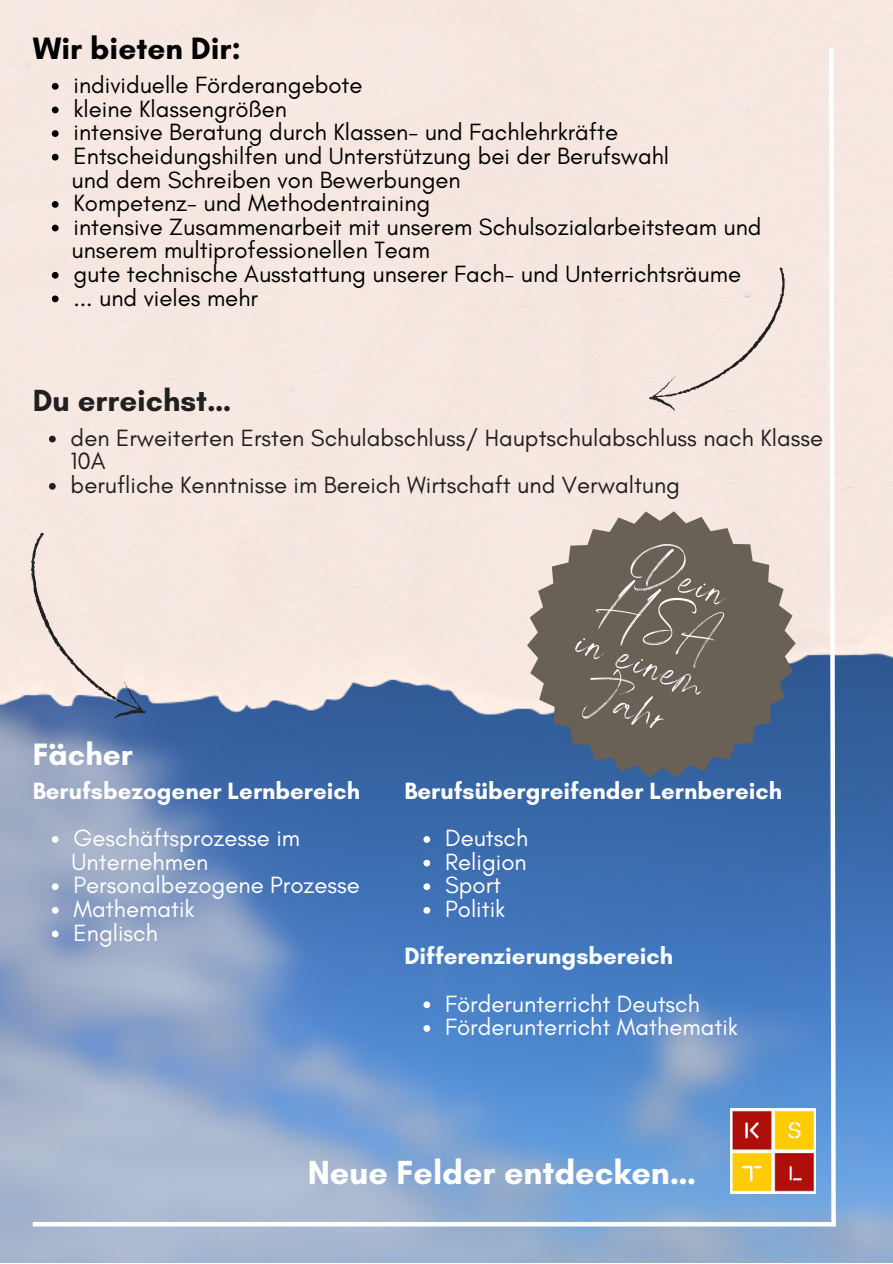
<style>
.page{position:relative;width:893px;height:1264px;background:#fff}
.page>*{position:absolute;margin:0;border:0;box-sizing:border-box;transform-origin:0 0}
.t1{font:58.05px "Angella White";color:#fff}
.t2{font:700 34.05px "Glacial Indifference";color:#fff}
.t3{font:700 31.5px "Glacial Indifference";color:#000}
.t4{font:700 31.5px "Glacial Indifference";color:#fff}
.t5{font:700 31.2px "Glacial Indifference";color:#202020}
.t6{font:24px "Glacial Indifference";color:#000}
.t7{font:24px "Glacial Indifference";color:#fff}
.t8{font:24px/23.5px "Glacial Indifference";color:#202020}
.t9{font:700 24px "Glacial Indifference";color:#fff}
</style>
<div class="page">
<img style="left:0;top:806px;width:892px;height:456px">
<img style="left:0;top:0;width:892px;height:806px">
<img style="left:730px;top:1108px;width:85px;height:85px">
<svg style="left:826px;top:43px;width:12px;height:1185px"></svg>
<div style="left:33px;top:1221px;width:802px;height:5px;background:#fff"></div>
<svg style="left:527px;top:511px;width:268px;height:266px;fill:#696156"></svg>
<svg style="left:52px;top:836px;width:7px;height:6px"></svg>
<svg style="left:52px;top:883px;width:7px;height:7px"></svg>
<svg style="left:52px;top:907px;width:7px;height:6px"></svg>
<svg style="left:52px;top:930px;width:7px;height:7px"></svg>
<svg style="left:423px;top:836px;width:7px;height:6px"></svg>
<svg style="left:423px;top:859px;width:7px;height:7px"></svg>
<svg style="left:423px;top:883px;width:7px;height:7px"></svg>
<svg style="left:423px;top:907px;width:7px;height:6px"></svg>
<svg style="left:423px;top:1001px;width:7px;height:7px"></svg>
<svg style="left:423px;top:1025px;width:7px;height:6px"></svg>
<div style="left:648px;top:249px;width:155px;height:183px;background:#f6e8e0"></div>
<svg style="left:14px;top:520px;width:132px;height:215px"></svg>
<svg style="left:52px;top:83px;width:7px;height:7px"></svg>
<svg style="left:52px;top:107px;width:7px;height:6px"></svg>
<svg style="left:52px;top:130px;width:7px;height:7px"></svg>
<svg style="left:52px;top:154px;width:7px;height:6px"></svg>
<svg style="left:52px;top:201px;width:7px;height:7px"></svg>
<svg style="left:52px;top:225px;width:7px;height:6px"></svg>
<svg style="left:52px;top:272px;width:7px;height:7px"></svg>
<svg style="left:52px;top:295px;width:7px;height:7px"></svg>
<svg style="left:49px;top:435px;width:7px;height:7px"></svg>
<svg style="left:49px;top:483px;width:7px;height:6px"></svg>
<div style="left:587px;top:570px;width:138px;height:101px;background:#696156"></div>
<p class="t3" style="left:33px;top:29px;width:210px">Wir bieten Dir:</p>
<p class="t6" style="left:73px;top:70px;width:290px">individuelle Förderangebote</p>
<p class="t6" style="left:73px;top:94px;width:215px">kleine Klassengrößen</p>
<p class="t6" style="left:73px;top:117px;width:546px">intensive Beratung durch Klassen- und Fachlehrkräfte</p>
<p class="t6" style="left:73px;top:141px;width:597px">Entscheidungshilfen und Unterstützung bei der Berufswahl</p>
<p class="t6" style="left:73px;top:188px;width:358px">Kompetenz- und Methodentraining</p>
<p class="t6" style="left:73px;top:212px;width:689px">intensive Zusammenarbeit mit unserem Schulsozialarbeitsteam und</p>
<p class="t6" style="left:73px;top:259px;width:669px">gute technische Ausstattung unserer Fach- und Unterrichtsräume</p>
<p class="t6" style="left:73px;top:283px;width:186px">... und vieles mehr</p>
<p class="t6" style="left:72px;top:165px;width:390px">und dem Schreiben von Bewerbungen</p>
<p class="t6" style="left:72px;top:235px;width:360px">unserem multiprofessionellen Team</p>
<p class="t5" style="left:33px;top:381px;width:200px">Du erreichst…</p>
<p class="t8" style="left:71px;top:425px;width:753px">den Erweiterten Ersten Schulabschluss/ Hauptschulabschluss nach Klasse<br>10A</p>
<p class="t8" style="left:71px;top:473px;width:611px">berufliche Kenntnisse im Bereich Wirtschaft und Verwaltung</p>
<p class="t4" style="left:33px;top:735px;width:102px">Fächer</p>
<p class="t9" style="left:33px;top:776px;width:329px">Berufsbezogener Lernbereich</p>
<p class="t7" style="left:73px;top:823px;width:228px">Geschäftsprozesse im</p>
<p class="t7" style="left:73px;top:870px;width:288px">Personalbezogene Prozesse</p>
<p class="t7" style="left:73px;top:894px;width:123px">Mathematik</p>
<p class="t7" style="left:73px;top:917px;width:86px">Englisch</p>
<p class="t7" style="left:72px;top:847px;width:138px">Unternehmen</p>
<p class="t1" style="left:645px;top:527px;width:99px;rotate:20deg">Dein</p>
<p class="t1" style="left:591px;top:605px;width:134px;rotate:20deg">in einem</p>
<p class="t1" style="left:598px;top:657px;width:87px;rotate:20deg">Jahr</p>
<p class="t9" style="left:404px;top:776px;width:379px">Berufsübergreifender Lernbereich</p>
<p class="t7" style="left:445px;top:823px;width:85px">Deutsch</p>
<p class="t7" style="left:445px;top:847px;width:83px">Religion</p>
<p class="t7" style="left:445px;top:870px;width:57px">Sport</p>
<p class="t7" style="left:445px;top:894px;width:62px">Politik</p>
<p class="t9" style="left:404px;top:941px;width:270px">Differenzierungsbereich</p>
<p class="t7" style="left:445px;top:988px;width:256px">Förderunterricht Deutsch</p>
<p class="t7" style="left:445px;top:1012px;width:294px">Förderunterricht Mathematik</p>
<p class="t2" style="left:308px;top:1151px;width:390px">Neue Felder entdecken…</p>
</div>
